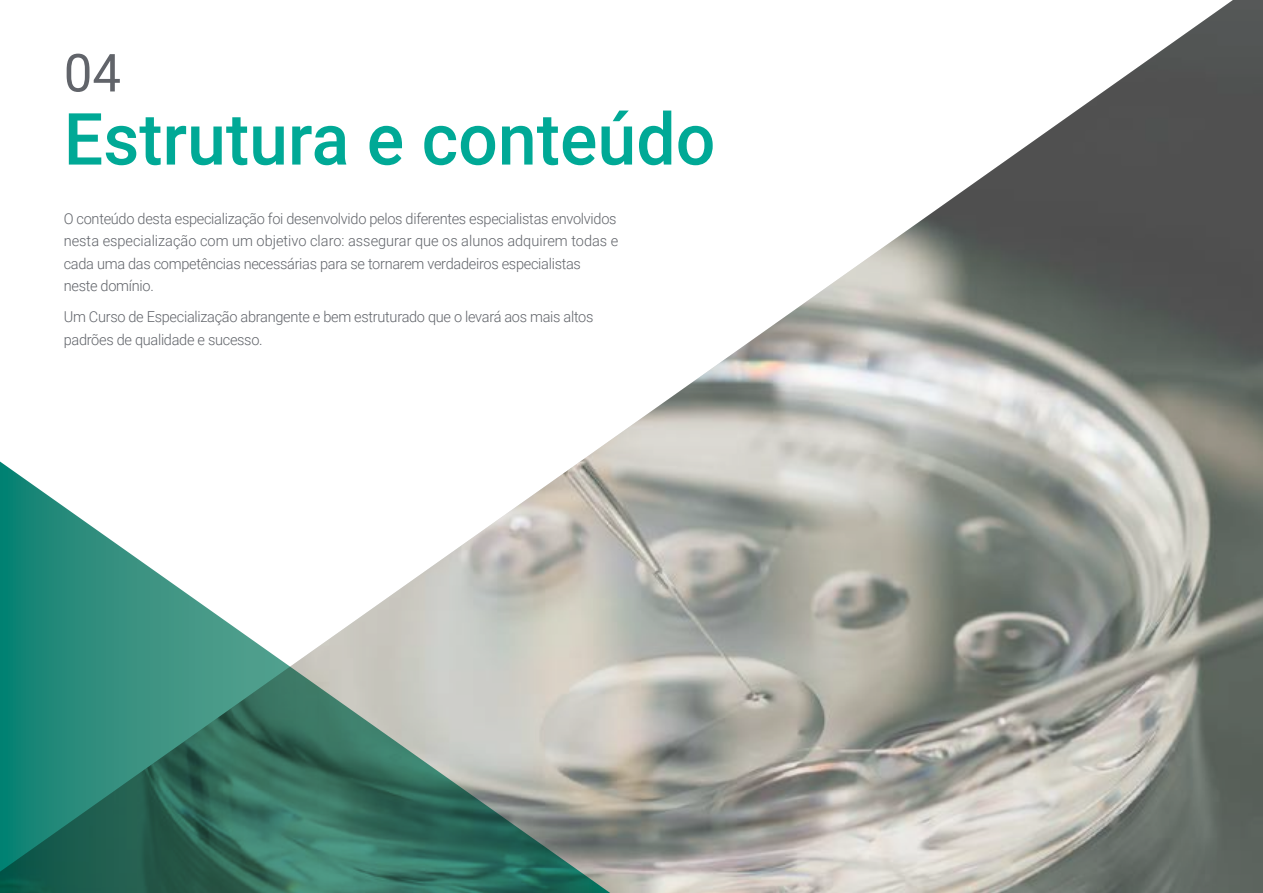
<style>
.page{position:relative;width:1263px;height:893px;background:#fff}
.page>*{position:absolute;margin:0;border:0;box-sizing:border-box;transform-origin:0 0}
.t1{font:500 72px "Roboto";color:#00a996}
.t2{font:52.5px "Roboto";color:#61646a}
.t3{font:300 15px/22.5px "Roboto";letter-spacing:-.02em;color:#61646a}
</style>
<div class="page">
<img style="left:602px;top:0;width:661px;height:893px">
<svg style="left:0;top:446px;width:640px;height:447px"></svg>
<h2 class="t2" style="left:64px;top:36px;width:59px">04</h2>
<h1 class="t1" style="left:64px;top:89px;width:653px">Estrutura e conteúdo</h1>
<p class="t3" style="left:64px;top:207px;width:556px">O conteúdo desta especialização foi desenvolvido pelos diferentes especialistas envolvidos nesta especialização com um objetivo claro: assegurar que os alunos adquirem todas e cada uma das competências necessárias para se tornarem verdadeiros especialistas neste domínio.</p>
<p class="t3" style="left:64px;top:305px;width:531px">Um Curso de Especialização abrangente e bem estruturado que o levará aos mais altos padrões de qualidade e sucesso.</p>
</div>
